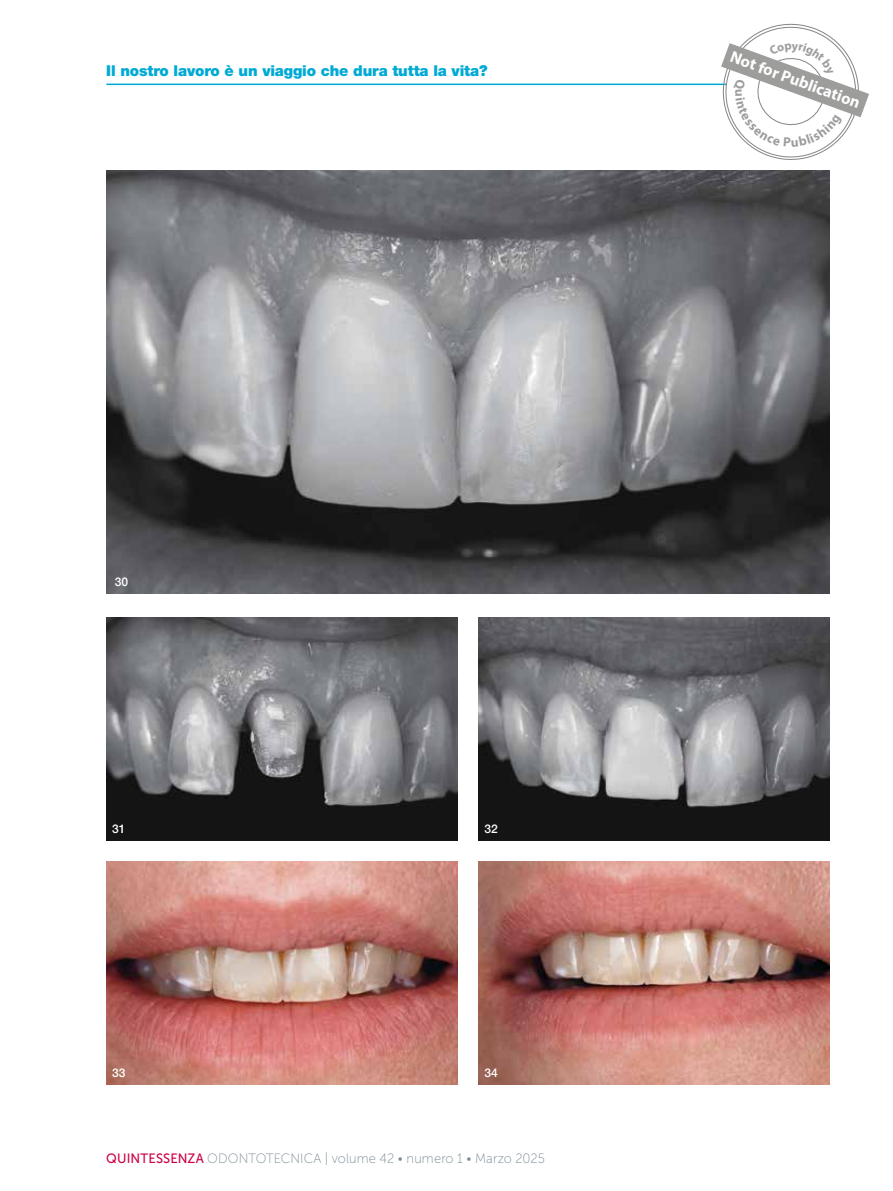
<style>
.page{position:relative;width:893px;height:1191px;background:#fff}
.page>*{position:absolute;margin:0;border:0;box-sizing:border-box;transform-origin:0 0}
.t1{font:700 16.35px "Myriad Pro";color:#fff}
.t2{font:900 15px "Helvetica Neue LT Std";letter-spacing:-.01em;color:#00aad5}
.t3{font:500 15px "Helvetica Neue LT Std";color:#fff}
.t4{font:13.5px "Museo Sans 100";letter-spacing:.01em;color:#7a8c94;scale:.96 1}
.t5{font:500 12px "Helvetica Neue LT Std";color:#fff}
.s1{font-size:12px}
.s2{font-family:"Museo Sans 500";color:#cb0147}
</style>
<div class="page">
<hr style="left:106px;top:84px;width:723px;height:1px;background:#00aad5">
<img style="left:106px;top:170px;width:723px;height:423px">
<img style="left:106px;top:861px;width:351px;height:223px">
<img style="left:478px;top:861px;width:351px;height:223px">
<img style="left:106px;top:617px;width:351px;height:223px">
<img style="left:478px;top:617px;width:351px;height:223px">
<svg style="left:715px;top:23px;width:154px;height:137px"></svg>
<p class="t2" style="left:106px;top:62px;width:383px">Il nostro lavoro è un viaggio che dura tutta la vita?</p>
<p class="t1" style="left:734px;top:46px;width:139px;rotate:20deg">Not for Publication</p>
<p class="t5" style="left:115px;top:575px;width:15px">30</p>
<p class="t5" style="left:112px;top:822px;width:15px">31</p>
<p class="t5" style="left:484px;top:822px;width:15px">32</p>
<p class="t3" style="left:109px;top:828px;width:18px">22</p>
<p class="t3" style="left:109px;top:1065px;width:18px">22<span class="s1">33</span></p>
<p class="t5" style="left:484px;top:1065px;width:15px">34</p>
<p class="t4" style="left:106px;top:1151px;width:458px"><span class="s2">QUINTESSENZA</span> ODONTOTECNICA | volume 42 • numero 1 • Marzo 2025</p>
</div>
